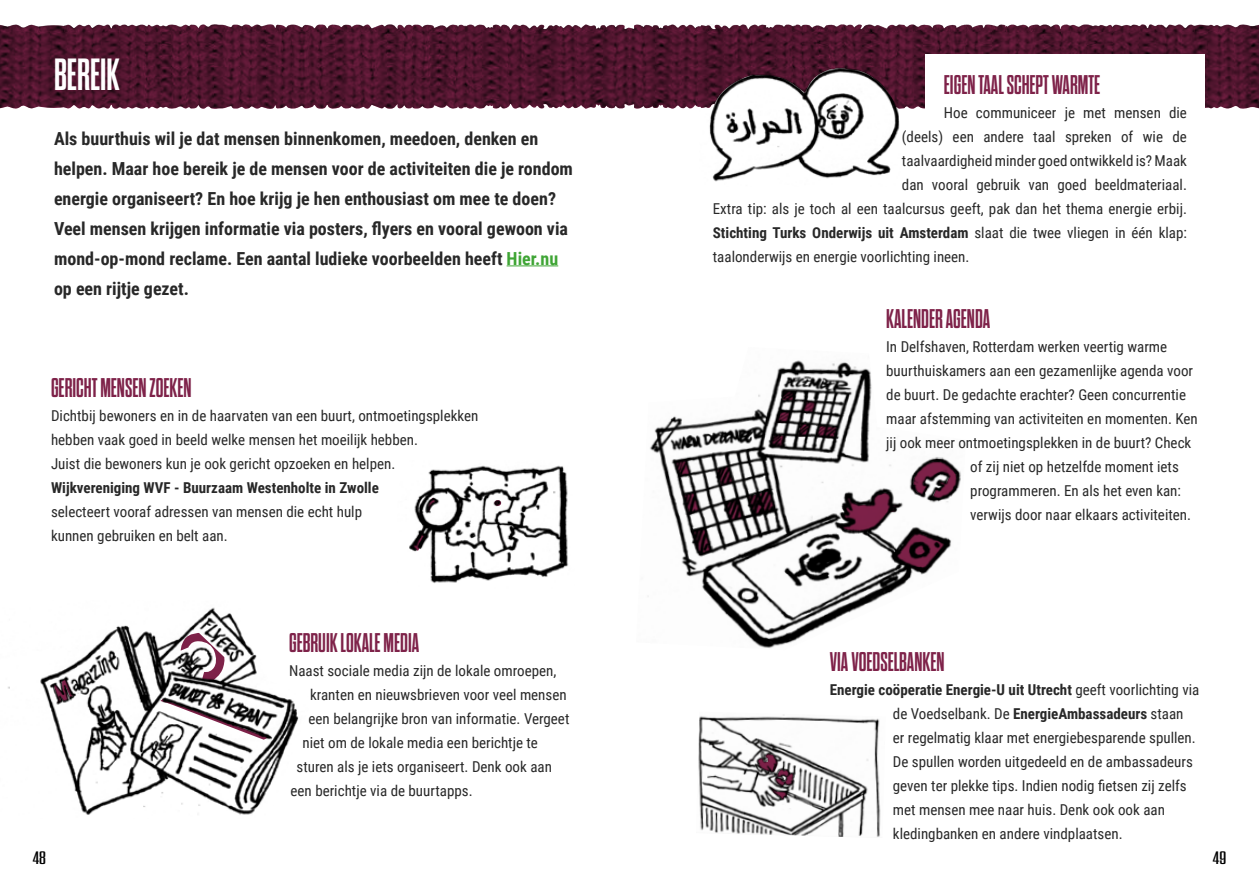
<style>
.page{position:relative;width:1259px;height:893px;background:#fff}
.page>*{position:absolute;margin:0;border:0;box-sizing:border-box;transform-origin:0 0}
.t1{font:700 45px "Dharma Gothic M";color:#fff}
.t2{font:700 27px "Dharma Gothic M";color:#7e2249}
.t3{font:700 18px/30px "Roboto Condensed";color:#282828}
.t4{font:18px "Dharma Gothic M";color:#000;scale:1.5 1}
.t5{font:15px/24px "Roboto Condensed";color:#282828}
.t6{font:700 15px "Roboto Condensed";color:#282828}
.s1{color:#3fa535}
.s2{font-weight:400}
.s3{font-weight:700}
</style>
<div class="page">
<svg style="left:0;top:24px;width:1259px;height:85px;fill:#4f152e"></svg>
<img style="left:8px;top:607px;width:291px;height:208px">
<img style="left:409px;top:465px;width:160px;height:118px">
<img style="left:648px;top:360px;width:313px;height:288px">
<img style="left:698px;top:714px;width:183px;height:123px">
<img style="left:699px;top:24px;width:203px;height:158px">
<svg style="left:160px;top:699px;width:108px;height:41px"></svg>
<svg style="left:51px;top:679px;width:22px;height:24px"></svg>
<svg style="left:180px;top:633px;width:45px;height:48px"></svg>
<svg style="left:412px;top:532px;width:14px;height:19px"></svg>
<svg style="left:427px;top:498px;width:10px;height:14px"></svg>
<svg style="left:494px;top:500px;width:7px;height:6px"></svg>
<div style="left:926px;top:54px;width:279px;height:186px;background:#fff"></div>
<svg style="left:837px;top:460px;width:121px;height:111px"></svg>
<svg style="left:675px;top:459px;width:15px;height:18px"></svg>
<svg style="left:683px;top:492px;width:16px;height:22px"></svg>
<svg style="left:717px;top:466px;width:58px;height:55px"></svg>
<svg style="left:691px;top:528px;width:20px;height:27px"></svg>
<svg style="left:782px;top:390px;width:14px;height:11px"></svg>
<svg style="left:775px;top:411px;width:15px;height:12px"></svg>
<svg style="left:770px;top:435px;width:15px;height:11px"></svg>
<svg style="left:798px;top:424px;width:12px;height:12px"></svg>
<svg style="left:816px;top:426px;width:21px;height:12px"></svg>
<svg style="left:802px;top:401px;width:14px;height:11px"></svg>
<svg style="left:757px;top:753px;width:37px;height:46px"></svg>
<hr style="left:506px;top:265px;width:52px;height:1px;background:#3fa535">
<h1 class="t1" style="left:54px;top:53px;width:67px">BEREIK</h1>
<p class="t3" style="left:54px;top:122px;width:520px">Als buurthuis wil je dat mensen binnenkomen, meedoen, denken en helpen. Maar hoe bereik je de mensen voor de activiteiten die je rondom energie organiseert? En hoe krijg je hen enthousiast om mee te doen?<br>Veel mensen krijgen informatie via posters, flyers en vooral gewoon via mond-op-mond reclame. Een aantal ludieke voorbeelden heeft <span class="s1">Hier.nu </span>op een rijtje gezet.</p>
<h2 class="t2" style="left:51px;top:374px;width:142px">GERICHT MENSEN ZOEKEN</h2>
<p class="t5" style="left:51px;top:403px;width:429px">Dichtbij bewoners en in de haarvaten van een buurt, ontmoetingsplekken hebben vaak goed in beeld welke mensen het moeilijk hebben.<br>Juist die bewoners kun je ook gericht opzoeken en helpen.</p>
<p class="t6" style="left:51px;top:477px;width:329px">Wijkvereniging WVF - Buurzaam Westenholte in Zwolle</p>
<p class="t5" style="left:51px;top:499px;width:312px">selecteert vooraf adressen van mensen die echt hulp kunnen gebruiken en belt aan.</p>
<h2 class="t2" style="left:289px;top:630px;width:132px">GEBRUIK LOKALE MEDIA</h2>
<p class="t5" style="left:289px;top:658px;width:269px">Naast sociale media zijn de lokale omroepen,</p>
<p class="t5" style="left:310px;top:682px;width:258px">kranten en nieuwsbrieven voor veel mensen</p>
<p class="t5" style="left:309px;top:706px;width:262px">een belangrijke bron van informatie. Vergeet</p>
<p class="t5" style="left:303px;top:730px;width:237px">niet om de lokale media een berichtje te</p>
<p class="t5" style="left:297px;top:754px;width:257px">sturen als je iets organiseert. Denk ook aan</p>
<p class="t5" style="left:291px;top:778px;width:183px">een berichtje via de buurtapps.</p>
<h2 class="t2" style="left:944px;top:71px;width:158px">EIGEN TAAL SCHEPT WARMTE</h2>
<p class="t5" style="left:944px;top:100px;width:244px">Hoe communiceer je met mensen die</p>
<p class="t5" style="left:902px;top:124px;width:286px">(deels) een andere taal spreken of wie de</p>
<p class="t5" style="left:902px;top:148px;width:286px">taalvaardigheid minder goed ontwikkeld is? Maak</p>
<p class="t5" style="left:902px;top:172px;width:286px">dan vooral gebruik van goed beeldmateriaal.</p>
<p class="t5" style="left:713px;top:196px;width:475px">Extra tip: als je toch al een taalcursus geeft, pak dan het thema energie erbij.</p>
<p class="t6" style="left:713px;top:222px;width:476px">Stichting Turks Onderwijs uit Amsterdam <span class="s2">slaat die twee vliegen in één klap:</span></p>
<p class="t5" style="left:713px;top:244px;width:258px">taalonderwijs en energie voorlichting ineen.</p>
<h2 class="t2" style="left:886px;top:305px;width:106px">KALENDER AGENDA</h2>
<p class="t5" style="left:886px;top:334px;width:282px">In Delfshaven, Rotterdam werken veertig warme</p>
<p class="t5" style="left:886px;top:358px;width:308px">buurthuiskamers aan een gezamenlijke agenda voor</p>
<p class="t5" style="left:886px;top:382px;width:301px">de buurt. De gedachte erachter? Geen concurrentie</p>
<p class="t5" style="left:886px;top:406px;width:313px">maar afstemming van activiteiten en momenten. Ken</p>
<p class="t5" style="left:886px;top:430px;width:307px">jij ook meer ontmoetingsplekken in de buurt? Check</p>
<p class="t5" style="left:970px;top:454px;width:210px">of zij niet op hetzelfde moment iets</p>
<p class="t5" style="left:970px;top:478px;width:212px">programmeren. En als het even kan:</p>
<p class="t5" style="left:970px;top:502px;width:222px">verwijs door naar elkaars activiteiten.</p>
<h2 class="t2" style="left:830px;top:649px;width:116px">VIA VOEDSELBANKEN</h2>
<p class="t5" style="left:893px;top:677px;width:308px;text-indent:-63px"><span class="s3">Energie coöperatie Energie-U uit Utrecht</span> geeft voorlichting via de Voedselbank. De <span class="s3">EnergieAmbassadeurs</span> staan<br>er regelmatig klaar met energiebesparende spullen.<br>De spullen worden uitgedeeld en de ambassadeurs geven ter plekke tips. Indien nodig fietsen zij zelfs met mensen mee naar huis. Denk ook ook aan kledingbanken en andere vindplaatsen.</p>
<p class="t4" style="left:33px;top:850px;width:10px">48</p>
<p class="t4" style="left:1212px;top:850px;width:10px">49</p>
</div>
